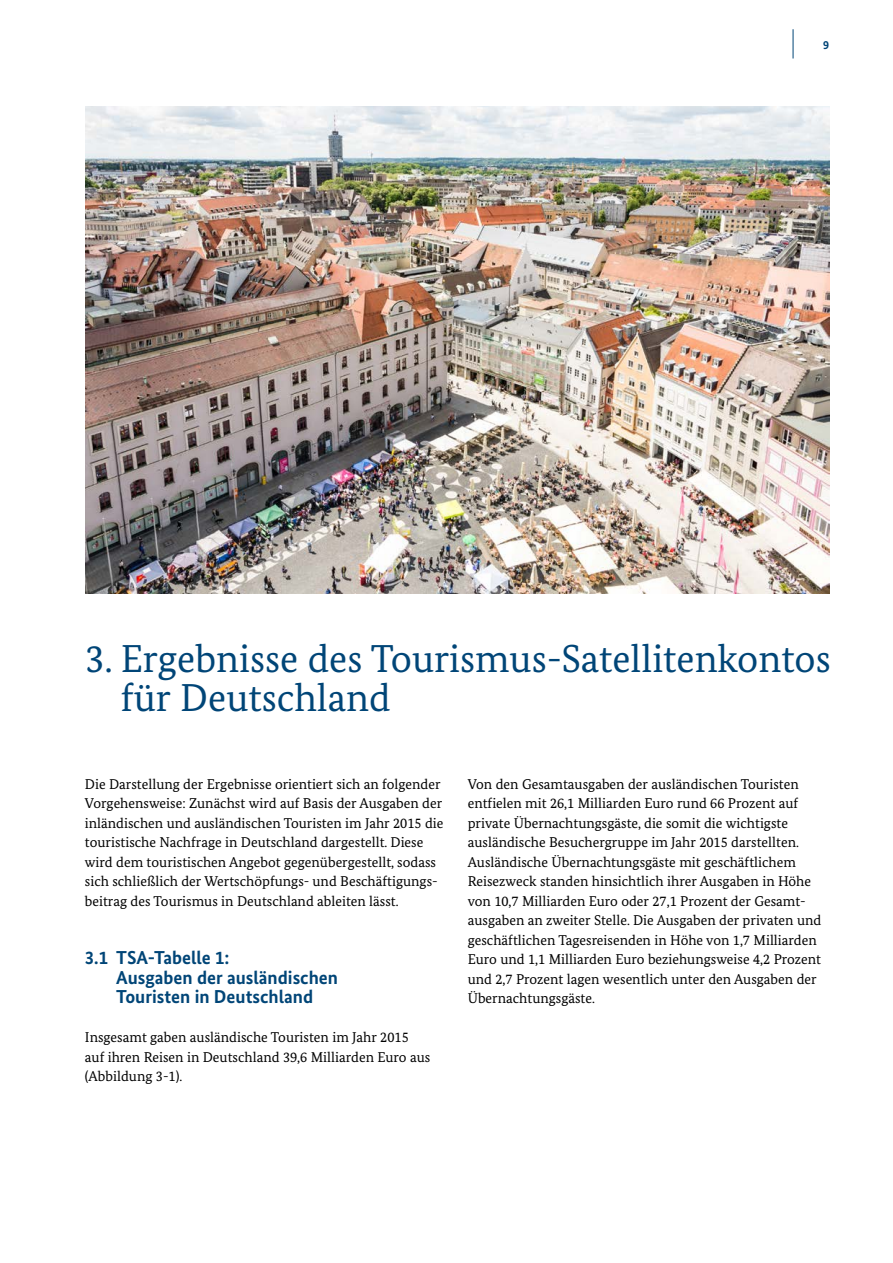
<style>
.page{position:relative;width:893px;height:1263px;background:#fff}
.page>*{position:absolute;margin:0;border:0;box-sizing:border-box;transform-origin:0 0}
.t1{font:39px/39px "Bundes Serif";color:#004577}
.t2{font:700 18.75px/19.5px "Bundes Sans";color:#004577}
.t3{font:14.25px/19.5px "Bundes Serif";color:#000}
.t4{font:700 12px "Bundes Sans";color:#004577}
</style>
<div class="page">
<hr style="left:793px;top:29px;width:1px;height:30px;background:#004577">
<img style="left:85px;top:106px;width:744px;height:488px">
<p class="t4" style="left:823px;top:37px;width:7px">9</p>
<h2 class="t1" style="left:121px;top:639px;width:712px;text-indent:-36px">3. Ergebnisse des Tourismus-Satellitenkontos für Deutschland</h2>
<p class="t3" style="left:85px;top:774px;width:360px">Die Darstellung der Ergebnisse orientiert sich an folgender Vorgehensweise: Zunächst wird auf Basis der Ausgaben der inländischen und ausländischen Touristen im Jahr 2015 die touristische Nachfrage in Deutschland dargestellt. Diese wird dem touristischen Angebot gegenübergestellt, sodass sich schließlich der Wertschöpfungs- und Beschäftigungs&shy;beitrag des Tourismus in Deutschland ableiten lässt.</p>
<h3 class="t2" style="left:116px;top:948px;width:223px;text-indent:-31px">3.1 TSA-Tabelle 1:<br>Ausgaben der ausländischen<br>Touristen in Deutschland</h3>
<p class="t3" style="left:85px;top:1028px;width:347px">Insgesamt gaben ausländische Touristen im Jahr 2015 auf ihren Reisen in Deutschland 39,6 Milliarden Euro aus (Abbildung 3-1).</p>
<p class="t3" style="left:468px;top:774px;width:355px">Von den Gesamtausgaben der ausländischen Touristen entfielen mit 26,1 Milliarden Euro rund 66 Prozent auf private Übernachtungsgäste, die somit die wichtigste ausländische Besuchergruppe im Jahr 2015 darstellten.<br>Ausländische Übernachtungsgäste mit geschäftlichem Reisezweck standen hinsichtlich ihrer Ausgaben in Höhe von 10,7 Milliarden Euro oder 27,1 Prozent der Gesamt&shy;ausgaben an zweiter Stelle. Die Ausgaben der privaten und geschäftlichen Tagesreisenden in Höhe von 1,7 Milliarden Euro und 1,1 Milliarden Euro beziehungsweise 4,2 Prozent und 2,7 Prozent lagen wesentlich unter den Ausgaben der Übernachtungsgäste.</p>
</div>
